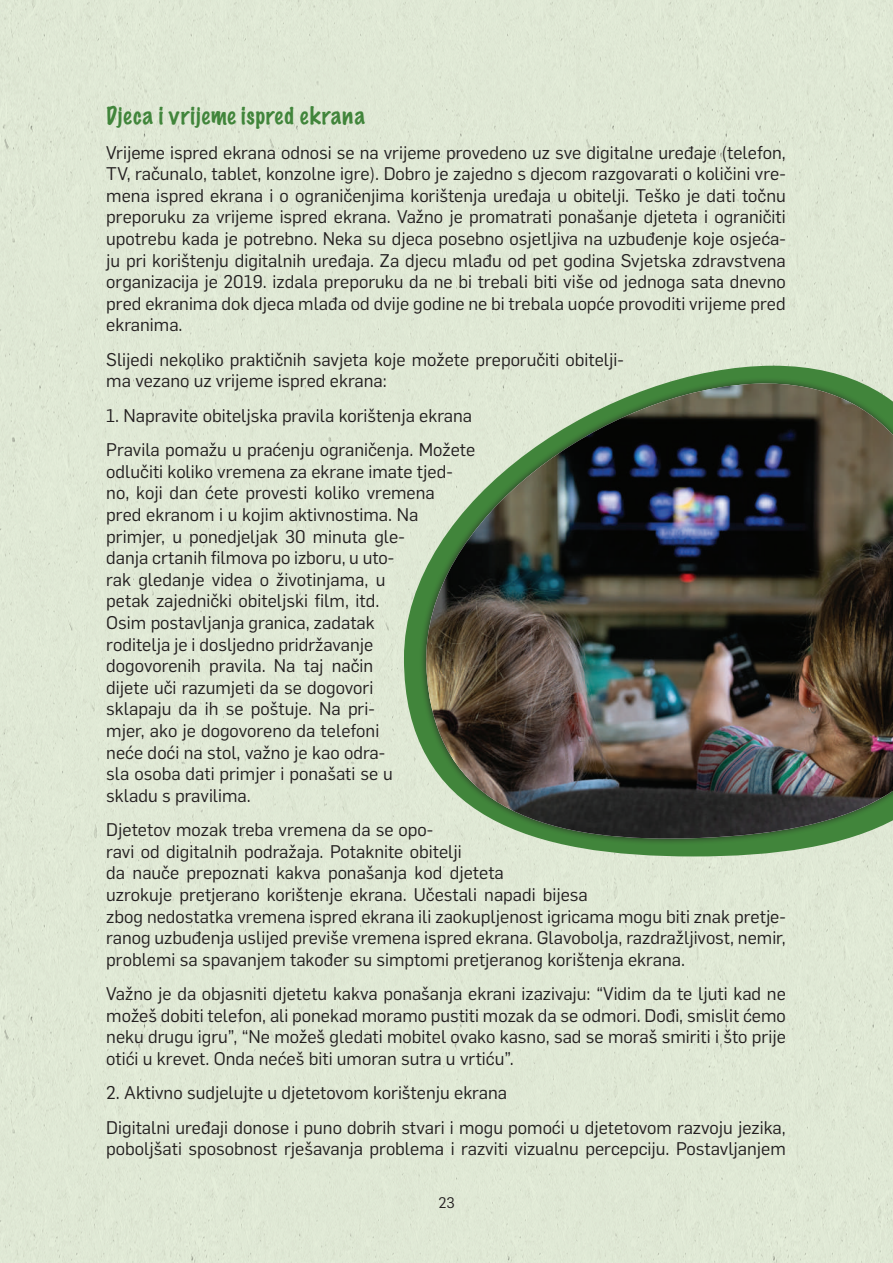
<style>
.page{position:relative;width:893px;height:1263px;background:#dfe8d5}
.page>*{position:absolute;margin:0;border:0;box-sizing:border-box;transform-origin:0 0}
.t1{font:100 22.5px "Marker Felt";letter-spacing:.04em;color:#41853b}
.t2{font:18px/21.6px "Flama";color:#231f20}
.t3{font:15px "Flama";color:#231f20}
</style>
<div class="page">
<svg style="left:404px;top:366px;width:477px;height:490px"></svg>
<svg style="left:421px;top:378px;width:465px;height:466px"></svg>
<img style="left:425px;top:384px;width:468px;height:456px">
<p class="t1" style="left:106px;top:98px;width:260px">Djeca i vrijeme ispred ekrana</p>
<p class="t2" style="left:106px;top:140px;width:681px;text-align:justify">Vrijeme ispred ekrana odnosi se na vrijeme provedeno uz sve digitalne uređaje (telefon, TV, računalo, tablet, konzolne igre). Dobro je zajedno s djecom razgovarati o količini vre&shy;mena ispred ekrana i o ograničenjima korištenja uređaja u obitelji. Teško je dati točnu preporuku za vrijeme ispred ekrana. Važno je promatrati ponašanje djeteta i ograničiti upotrebu kada je potrebno. Neka su djeca posebno osjetljiva na uzbuđenje koje osjeća&shy;ju pri korištenju digitalnih uređaja. Za djecu mlađu od pet godina Svjetska zdravstvena organizacija je 2019. izdala preporuku da ne bi trebali biti više od jednoga sata dnevno pred ekranima dok djeca mlađa od dvije godine ne bi trebala uopće provoditi vrijeme pred ekranima.</p>
<p class="t2" style="left:106px;top:348px;width:519px">Slijedi nekoliko praktičnih savjeta koje možete preporučiti obitelji&shy;ma vezano uz vrijeme ispred ekrana:</p>
<p class="t2" style="left:106px;top:397px;width:371px;line-height:34.3px">1. Napravite obiteljska pravila korištenja ekrana<br>Pravila pomažu u praćenju ograničenja. Možete</p>
<p class="t2" style="left:106px;top:459px;width:348px">odlučiti koliko vremena za ekrane imate tjed&shy;no, koji dan ćete provesti koliko vremena pred ekranom i u kojim aktivnostima. Na primjer, u ponedjeljak 30 minuta gle-<br>danja crtanih filmova po izboru, u uto-<br>rak gledanje videa o životinjama, u<br>petak zajednički obiteljski film, itd.<br>Osim postavljanja granica, zadatak<br>roditelja je i dosljedno pridržavanje dogovorenih pravila. Na taj način<br>dijete uči razumjeti da se dogovori<br>sklapaju da ih se poštuje. Na pri-<br>mjer, ako je dogovoreno da telefoni<br>neće doći na stol, važno je kao odra-<br>sla osoba dati primjer i ponašati se u<br>skladu s pravilima.</p>
<p class="t2" style="left:106px;top:818px;width:681px">Djetetov mozak treba vremena da se opo-<br>ravi od digitalnih podražaja. Potaknite obitelji<br>da nauče prepoznati kakva ponašanja kod djeteta<br>uzrokuje pretjerano korištenje ekrana. Učestali napadi bijesa<br>zbog nedostatka vremena ispred ekrana ili zaokupljenost igricama mogu biti znak pretje&shy;ranog uzbuđenja uslijed previše vremena ispred ekrana. Glavobolja, razdražljivost, nemir, problemi sa spavanjem također su simptomi pretjeranog korištenja ekrana.</p>
<p class="t2" style="left:106px;top:982px;width:681px;text-align:justify">Važno je da objasniti djetetu kakva ponašanja ekrani izazivaju: “Vidim da te ljuti kad ne možeš dobiti telefon, ali ponekad moramo pustiti mozak da se odmori. Dođi, smislit ćemo neku drugu igru”, “Ne možeš gledati mobitel ovako kasno, sad se moraš smiriti i što prije otići u krevet. Onda nećeš biti umoran sutra u vrtiću”.</p>
<p class="t2" style="left:106px;top:1075px;width:681px;line-height:34.3px">2. Aktivno sudjelujte u djetetovom korištenju ekrana<br>Digitalni uređaji donose i puno dobrih stvari i mogu pomoći u djetetovom razvoju jezika,</p>
<p class="t2" style="left:106px;top:1137px;width:681px">poboljšati sposobnost rješavanja problema i razviti vizualnu percepciju. Postavljanjem</p>
<p class="t3" style="left:438px;top:1193px;width:18px">23</p>
</div>
